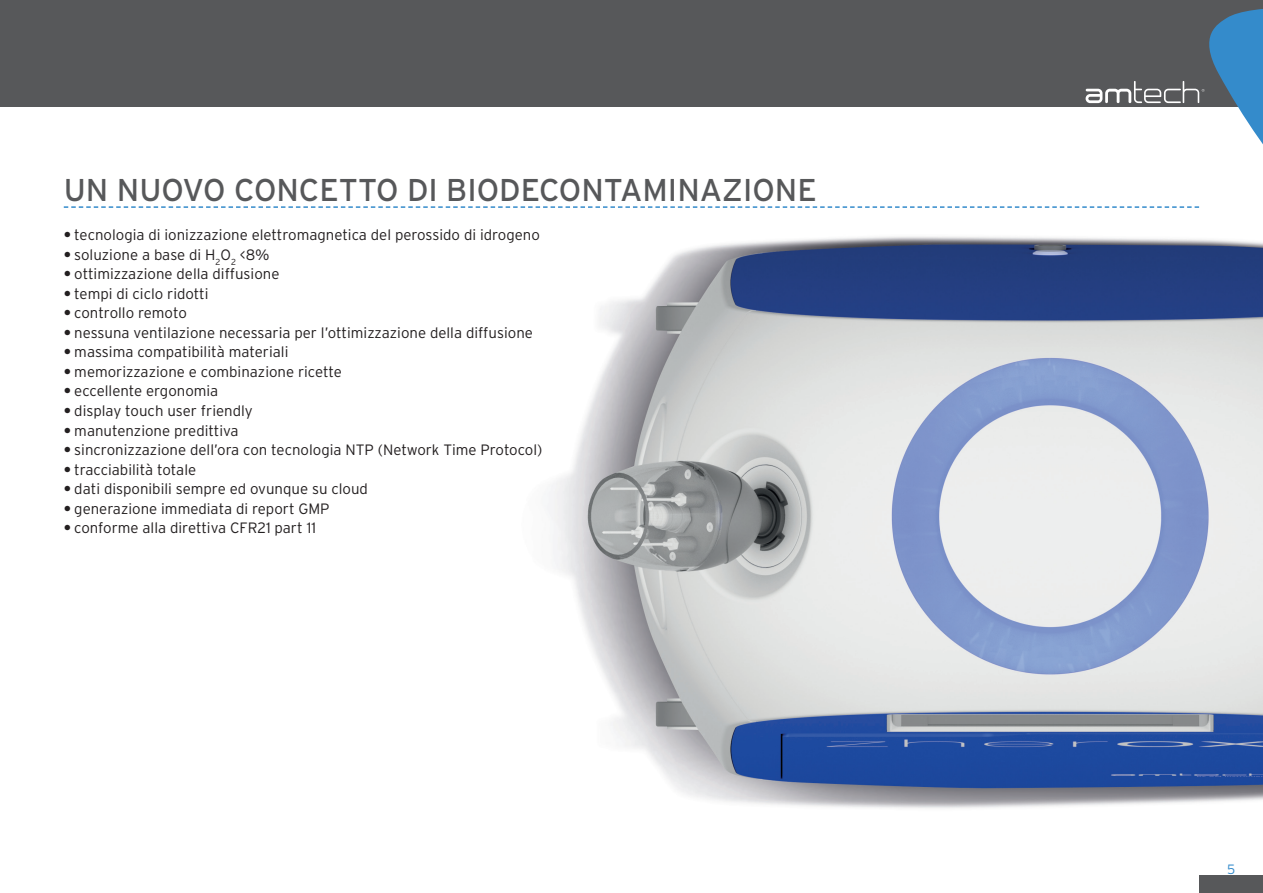
<style>
.page{position:relative;width:1263px;height:893px;background:#fff}
.page>*{position:absolute;margin:0;border:0;box-sizing:border-box;transform-origin:0 0}
._2_sottotitolo_MAIU{font:31.5px "Interstate";color:#57585a}
.t1{font:300 15px "Interstate";color:#231f20}
.n_pag{font:300 13.5px "Interstate";color:#348bcb}
.s1{font-weight:700}
</style>
<div class="page">
<img style="left:547px;top:206px;width:716px;height:603px">
<div style="left:0;top:0;width:1263px;height:106px;background:#57585a"></div>
<svg style="left:1085px;top:9px;width:178px;height:135px"></svg>
<div style="left:1199px;top:876px;width:64px;height:17px;background:#57585a"></div>
<svg style="left:64px;top:206px;width:1135px;height:2px"></svg>
<p class="_2_sottotitolo_MAIU" style="left:64px;top:171px;width:754px">UN NUOVO CONCETTO DI BIODECONTAMINAZIONE</p>
<p class="t1" style="left:64px;top:226px;width:478px"><span class="s1">•</span> tecnologia di ionizzazione elettromagnetica del perossido di idrogeno</p>
<p class="t1" style="left:64px;top:246px;width:207px"><span class="s1">•</span> soluzione a base di H<sub>2</sub>O<sub>2</sub> &lt;8%</p>
<p class="t1" style="left:64px;top:265px;width:217px"><span class="s1">•</span> ottimizzazione della diffusione</p>
<p class="t1" style="left:64px;top:285px;width:146px"><span class="s1">•</span> tempi di ciclo ridotti</p>
<p class="t1" style="left:64px;top:304px;width:125px"><span class="s1">•</span> controllo remoto</p>
<p class="t1" style="left:64px;top:324px;width:471px"><span class="s1">•</span> nessuna ventilazione necessaria per l’ottimizzazione della diffusione</p>
<p class="t1" style="left:64px;top:343px;width:226px"><span class="s1">•</span> massima compatibilità materiali</p>
<p class="t1" style="left:64px;top:363px;width:280px"><span class="s1">•</span> memorizzazione e combinazione ricette</p>
<p class="t1" style="left:64px;top:382px;width:156px"><span class="s1">•</span> eccellente ergonomia</p>
<p class="t1" style="left:64px;top:402px;width:191px"><span class="s1">•</span> display touch user friendly</p>
<p class="t1" style="left:64px;top:421px;width:176px"><span class="s1">•</span> manutenzione predittiva</p>
<p class="t1" style="left:64px;top:441px;width:480px"><span class="s1">•</span> sincronizzazione dell’ora con tecnologia NTP (Network Time Protocol)</p>
<p class="t1" style="left:64px;top:460px;width:134px"><span class="s1">•</span> tracciabilità totale</p>
<p class="t1" style="left:64px;top:480px;width:306px"><span class="s1">•</span> dati disponibili sempre ed ovunque su cloud</p>
<p class="t1" style="left:64px;top:499px;width:267px"><span class="s1">•</span> generazione immediata di report GMP</p>
<p class="t1" style="left:64px;top:519px;width:254px"><span class="s1">•</span> conforme alla direttiva CFR21 part 11</p>
<p class="n_pag" style="left:1227px;top:861px;width:10px">5</p>
</div>
